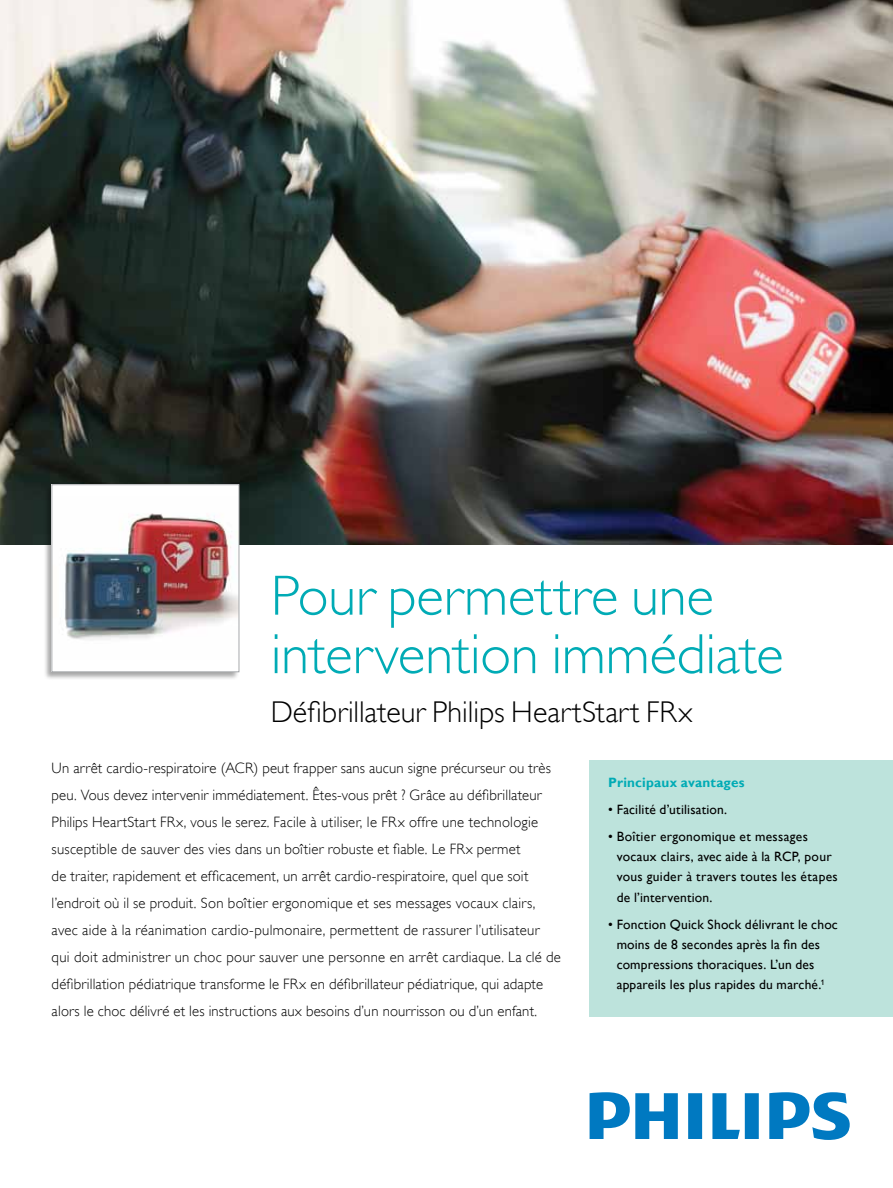
<style>
.page{position:relative;width:893px;height:1188px;background:#fff}
.page>*{position:absolute;margin:0;border:0;box-sizing:border-box;transform-origin:0 0}
.t1{font:57px/58.5px "Gill Sans Alt One WGL Light";letter-spacing:-.005em;color:#00abb5}
.t2{font:30px "Gill Sans Alt One WGL Light";color:#000}
.t3{font:15px/27px "Gill Sans Alt One WGL Light";letter-spacing:.015em;color:#000}
.t4{font:13.5px/20.2px "Gill Sans Alt One WGL";letter-spacing:.015em;color:#000}
.t5{font:700 13.5px "Gill Sans Alt One WGL";letter-spacing:.015em;color:#00abb5}
</style>
<div class="page">
<svg style="left:590px;top:1092px;width:260px;height:48px"></svg>
<img style="left:0;top:0;width:893px;height:544px">
<div style="left:589px;top:760px;width:304px;height:256px;background:#bde3dc"></div>
<div style="left:43px;top:484px;width:196px;height:197px;background:#000;opacity:.35"></div>
<div style="left:52px;top:485px;width:187px;height:187px;background:#fff"></div>
<img style="left:64px;top:513px;width:173px;height:127px">
<div style="left:52px;top:484px;width:187px;height:188px;border:1px solid #a7a9ac"></div>
<h1 class="t1" style="left:271px;top:567px;width:514px">Pour permettre une intervention immédiate</h1>
<h2 class="t2" style="left:271px;top:692px;width:423px">Défibrillateur Philips HeartStart FRx</h2>
<p class="t3" style="left:52px;top:755px;width:511px">Un arrêt cardio-respiratoire (ACR) peut frapper sans aucun signe précurseur ou très peu. Vous devez intervenir immédiatement. Êtes-vous prêt ? Grâce au défibrillateur Philips HeartStart FRx, vous le serez. Facile à utiliser, le FRx offre une technologie susceptible de sauver des vies dans un boîtier robuste et fiable. Le FRx permet<br>de traiter, rapidement et efficacement, un arrêt cardio-respiratoire, quel que soit l’endroit où il se produit. Son boîtier ergonomique et ses messages vocaux clairs, avec aide à la réanimation cardio-pulmonaire, permettent de rassurer l’utilisateur qui doit administrer un choc pour sauver une personne en arrêt cardiaque. La clé de défibrillation pédiatrique transforme le FRx en défibrillateur pédiatrique, qui adapte alors le choc délivré et les instructions aux besoins d’un nourrisson ou d’un enfant.</p>
<p class="t5" style="left:608px;top:773px;width:138px">Principaux avantages</p>
<p class="t4" style="left:608px;top:799px;width:120px">• Facilité d’utilisation.</p>
<p class="t4" style="left:617px;top:826px;width:223px;text-indent:-9px">• Boîtier ergonomique et messages vocaux clairs, avec aide à la RCP, pour vous guider à travers toutes les étapes de l’intervention.</p>
<p class="t4" style="left:617px;top:914px;width:223px;text-indent:-9px">• Fonction Quick Shock délivrant le choc moins de 8 secondes après la fin des compressions thoraciques. L’un des appareils les plus rapides du marché.<sup>1</sup></p>
</div>
